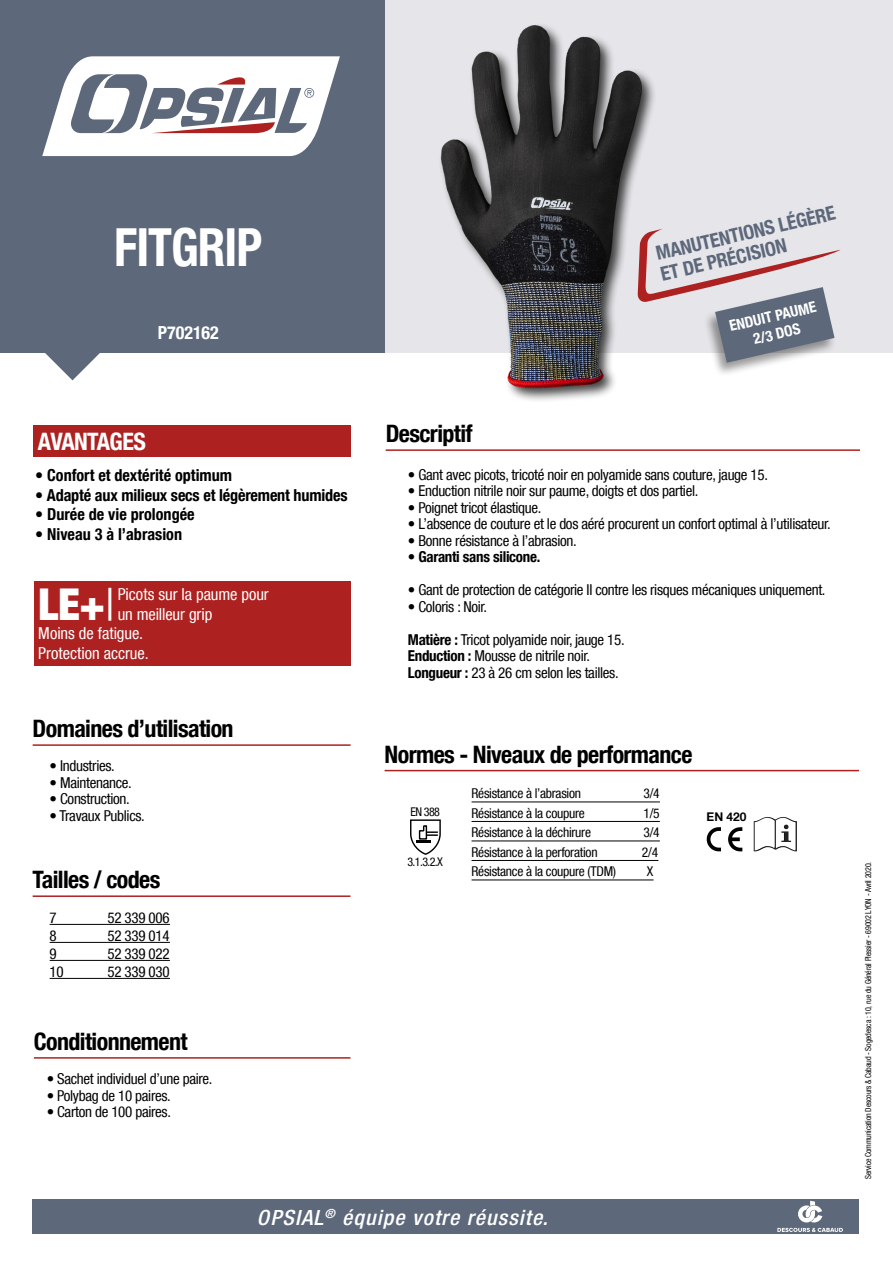
<style>
.page{position:relative;width:893px;height:1263px;background:#fff}
.page>*{position:absolute;margin:0;border:0;box-sizing:border-box;transform-origin:0 0}
.t1{font:700 condensed 52.5px "Helvetica Neue LT Com";letter-spacing:-.02em;color:#fff;scale:.95 1}
.t2{font:900 condensed 43.8px "Helvetica Neue LT Com";color:#fff}
.t3{font:700 condensed 24px "Helvetica Neue LT Com";letter-spacing:-.025em;color:#000}
.t4{font:700 condensed 24px "Helvetica Neue LT Com";letter-spacing:-.025em;color:#fff}
.t5{font:italic 500 condensed 21px "Helvetica Neue LT Com";letter-spacing:.05em;color:#fff;scale:1.05 1}
.t6{font:700 condensed 19.5px/21px "Helvetica Neue LT Com";color:#5d687b}
.t7{font:700 condensed 18px "Helvetica Neue LT Com";color:#fff}
.t8{font:700 condensed 16.5px "Helvetica Neue LT Com";color:#000}
.t9{font:condensed 16.5px "Helvetica Neue LT Com";letter-spacing:-.005em;color:#fff}
.t10{font:condensed 15px/16.5px "Helvetica Neue LT Com";letter-spacing:-.02em;color:#000}
.t11{font:700 condensed 15px "Helvetica Neue LT Com";letter-spacing:-.02em;color:#000}
.t12{font:700 condensed 15px/18px "Helvetica Neue LT Com";color:#fff;text-align:center}
.t13{font:condensed 13.5px "Helvetica Neue LT Com";letter-spacing:-.02em;color:#000}
.t14{font:condensed 12px "Helvetica Neue LT Com";color:#000}
.t15{font:700 12px "Helvetica Neue LT Com";color:#000}
.t16{font:condensed 8.25px "Helvetica Neue LT Com";letter-spacing:-.02em;color:#000;scale:.96 1}
.s1{font-weight:400}
.s2{font-weight:700}
</style>
<div class="page">
<div style="left:385px;top:0;width:508px;height:353px;background:#e6e5e9"></div>
<div style="left:0;top:0;width:385px;height:353px;background:#5d687b"></div>
<div style="left:33px;top:1199px;width:826px;height:34px;background:#5d687b"></div>
<svg style="left:45px;top:353px;width:55px;height:27px"></svg>
<svg style="left:42px;top:56px;width:298px;height:100px"></svg>
<svg style="left:777px;top:1228px;width:66px;height:4px"></svg>
<svg style="left:798px;top:1201px;width:24px;height:21px"></svg>
<hr style="left:472px;top:801px;width:188px;height:1px;background:#000">
<hr style="left:472px;top:821px;width:188px;height:1px;background:#000">
<hr style="left:472px;top:840px;width:188px;height:1px;background:#000">
<hr style="left:472px;top:860px;width:186px;height:1px;background:#000">
<hr style="left:472px;top:879px;width:182px;height:1px;background:#000">
<svg style="left:707px;top:827px;width:35px;height:24px"></svg>
<img style="left:754px;top:817px;width:43px;height:34px">
<svg style="left:410px;top:819px;width:31px;height:36px"></svg>
<img style="left:428px;top:13px;width:259px;height:388px">
<div style="left:703px;top:287px;width:134px;height:90px;background:#000;opacity:.4"></div>
<svg style="left:637px;top:229px;width:204px;height:134px;background:#c4bec5"></svg>
<div style="left:33px;top:425px;width:318px;height:32px;background:#ad2221"></div>
<hr style="left:386px;top:449px;width:474px;height:2px;background:#ad2221">
<hr style="left:50px;top:924px;width:120px;height:1px;background:#000">
<hr style="left:50px;top:942px;width:120px;height:1px;background:#000">
<hr style="left:50px;top:960px;width:120px;height:1px;background:#000">
<hr style="left:50px;top:978px;width:120px;height:1px;background:#000">
<hr style="left:34px;top:1057px;width:316px;height:2px;background:#ad2221">
<hr style="left:385px;top:770px;width:474px;height:1px;background:#ad2221">
<hr style="left:33px;top:744px;width:318px;height:2px;background:#ad2221">
<hr style="left:33px;top:895px;width:317px;height:2px;background:#ad2221">
<div style="left:34px;top:581px;width:317px;height:85px;background:#ad2221"></div>
<h1 class="t1" style="left:114px;top:215px;width:157px">FITGRIP</h1>
<p class="t7" style="left:158px;top:322px;width:63px">P702162</p>
<h3 class="t6" style="left:654px;top:244px;width:185px;rotate:-13deg">MANUTENTIONS LÉGÈRE<br>ET DE PRÉCISION</h3>
<p class="t12" style="left:727px;top:317px;width:90px;rotate:-13deg">ENDUIT PAUME<br>2/3 DOS</p>
<h3 class="t4" style="left:38px;top:427px;width:109px">AVANTAGES</h3>
<h3 class="t3" style="left:386px;top:419px;width:88px">Descriptif</h3>
<p class="t8" style="left:35px;top:465px;width:198px">• Confort et dextérité optimum</p>
<p class="t8" style="left:35px;top:485px;width:314px">• Adapté aux milieux secs et légèrement humides</p>
<p class="t8" style="left:35px;top:504px;width:161px">• Durée de vie prolongée</p>
<p class="t8" style="left:35px;top:524px;width:148px">• Niveau 3 à l’abrasion</p>
<h2 class="t2" style="left:38px;top:578px;width:78px">LE+<span class="s1">|</span></h2>
<p class="t9" style="left:118px;top:585px;width:153px">Picots sur la paume pour</p>
<p class="t9" style="left:118px;top:604px;width:96px">un meilleur grip</p>
<p class="t9" style="left:38px;top:624px;width:106px">Moins de fatigue.</p>
<p class="t9" style="left:38px;top:643px;width:112px">Protection accrue.</p>
<h3 class="t3" style="left:33px;top:714px;width:202px">Domaines d’utilisation</h3>
<p class="t10" style="left:50px;top:757px;width:67px">• Industries.</p>
<p class="t10" style="left:50px;top:774px;width:84px">• Maintenance.</p>
<p class="t10" style="left:50px;top:790px;width:82px">• Construction.</p>
<p class="t10" style="left:50px;top:807px;width:97px">• Travaux Publics.</p>
<h3 class="t3" style="left:33px;top:865px;width:129px">Tailles / codes</h3>
<p class="t10" style="left:50px;top:909px;width:9px">7</p>
<p class="t10" style="left:108px;top:909px;width:64px">52 339 006</p>
<p class="t10" style="left:50px;top:927px;width:9px">8</p>
<p class="t10" style="left:108px;top:927px;width:64px">52 339 014</p>
<p class="t10" style="left:50px;top:945px;width:9px">9</p>
<p class="t10" style="left:108px;top:945px;width:64px">52 339 022</p>
<p class="t10" style="left:50px;top:963px;width:16px">10</p>
<p class="t10" style="left:108px;top:963px;width:64px">52 339 030</p>
<h3 class="t3" style="left:34px;top:1027px;width:155px">Conditionnement</h3>
<p class="t10" style="left:47px;top:1070px;width:167px">• Sachet individuel d’une paire.</p>
<p class="t10" style="left:47px;top:1087px;width:126px">• Polybag de 10 paires.</p>
<p class="t10" style="left:47px;top:1103px;width:126px">• Carton de 100 paires.</p>
<p class="t10" style="left:408px;top:466px;width:362px">• Gant avec picots, tricoté noir en polyamide sans couture, jauge 15.</p>
<p class="t10" style="left:408px;top:482px;width:292px">• Enduction nitrile noir sur paume, doigts et dos partiel.</p>
<p class="t10" style="left:408px;top:499px;width:135px">• Poignet tricot élastique.</p>
<p class="t10" style="left:408px;top:515px;width:424px">• L’absence de couture et le dos aéré procurent un confort optimal à l’utilisateur.</p>
<p class="t10" style="left:408px;top:532px;width:170px">• Bonne résistance à l’abrasion.</p>
<p class="t11" style="left:408px;top:548px;width:134px">• Garanti sans silicone.</p>
<p class="t10" style="left:408px;top:581px;width:419px">• Gant de protection de catégorie II contre les risques mécaniques uniquement.</p>
<p class="t10" style="left:408px;top:598px;width:81px">• Coloris : Noir.</p>
<p class="t10" style="left:408px;top:631px;width:218px"><span class="s2">Matière :</span> Tricot polyamide noir, jauge 15.<br><span class="s2">Enduction :</span> Mousse de nitrile noir.<br><span class="s2">Longueur :</span> 23 à 26 cm selon les tailles.</p>
<h3 class="t3" style="left:385px;top:740px;width:309px">Normes - Niveaux de performance</h3>
<p class="t14" style="left:411px;top:805px;width:31px">EN 388</p>
<p class="t14" style="left:407px;top:854px;width:37px">3.1.3.2.X</p>
<p class="t13" style="left:472px;top:785px;width:111px">Résistance à l’abrasion</p>
<p class="t13" style="left:643px;top:785px;width:18px">3/4</p>
<p class="t13" style="left:472px;top:805px;width:115px">Résistance à la coupure</p>
<p class="t13" style="left:643px;top:805px;width:18px">1/5</p>
<p class="t13" style="left:472px;top:824px;width:121px">Résistance à la déchirure</p>
<p class="t13" style="left:643px;top:824px;width:18px">3/4</p>
<p class="t13" style="left:472px;top:844px;width:128px">Résistance à la perforation</p>
<p class="t13" style="left:642px;top:844px;width:18px">2/4</p>
<p class="t13" style="left:472px;top:863px;width:146px">Résistance à la coupure (TDM)</p>
<p class="t13" style="left:647px;top:863px;width:8px">X</p>
<p class="t15" style="left:707px;top:809px;width:41px">EN 420</p>
<h3 class="t5" style="left:257px;top:1205px;width:279px">OPSIAL<sup>®</sup> équipe votre réussite.</h3>
<p class="t16" style="left:863px;top:1179px;width:332px;rotate:-90deg">Service Communication Descours &amp; Cabaud - Sogedesca : 10, rue du Général Plessier - 69002 LYON - Avril 2020.</p>
</div>
